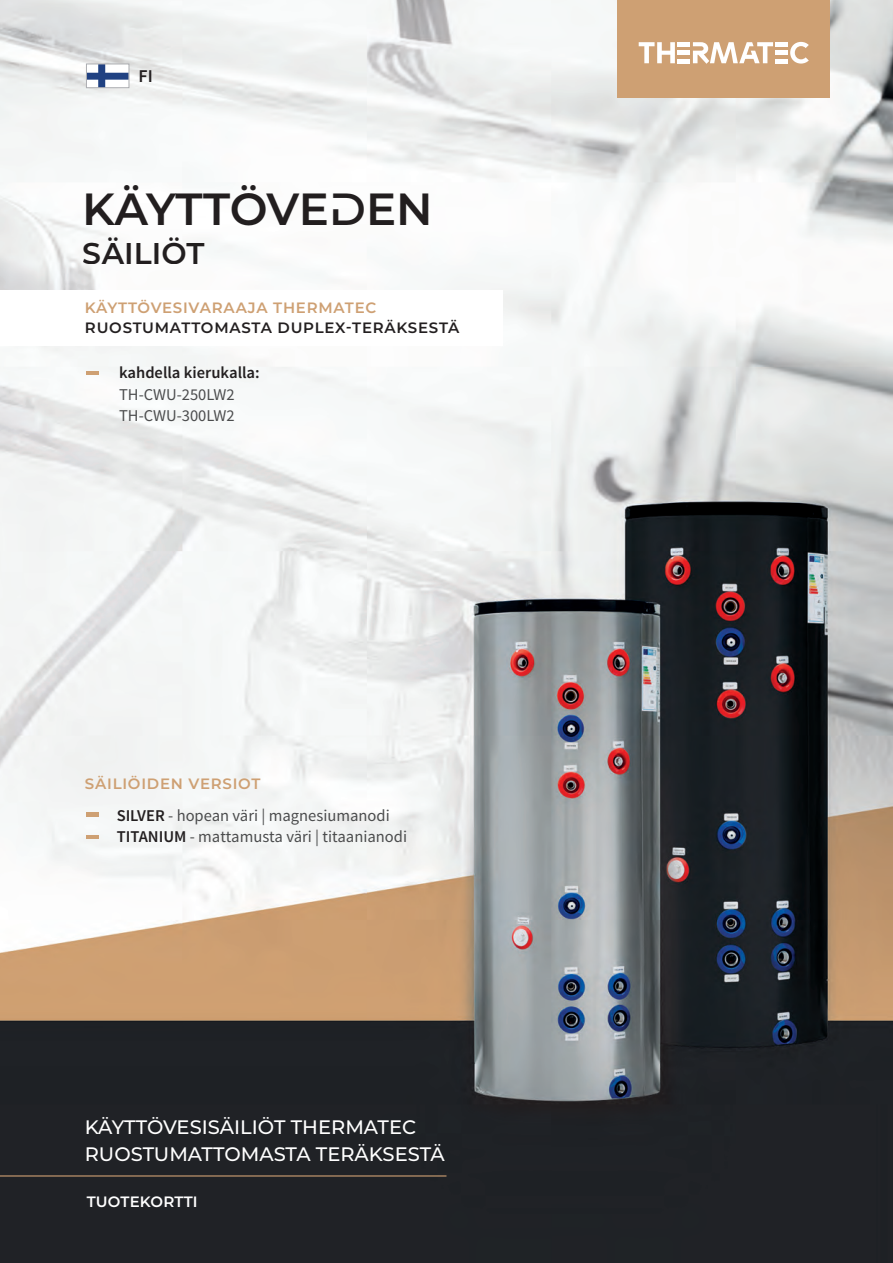
<style>
.page{position:relative;width:893px;height:1263px;background:#fff}
.page>*{position:absolute;margin:0;border:0;box-sizing:border-box;transform-origin:0 0}
.t1{font:600 45px "Montserrat";letter-spacing:-.015em;color:#231f20}
.t2{font:600 30px "Montserrat";color:#231f20}
.t3{font:500 19.5px/27px "Montserrat";color:#fff}
.t4{font:600 18px "Source Sans Pro";color:#231f20}
.Header_2{font:16.5px "Source Sans Pro";color:#4b4c4d}
.Header_2-2{font:600 16.5px "Source Sans Pro";color:#231f20}
.t5{font:600 15px "Montserrat";letter-spacing:.05em;color:#cea073}
.t6{font:600 15px "Montserrat";letter-spacing:.05em;color:#231f20}
.t7{font:600 15px "Montserrat";letter-spacing:.01em;color:#fff}
.s1{font-family:"Montserrat Alt 1"}
.s2{font-weight:600;color:#231f20}
</style>
<div class="page">
<img style="left:0;top:0;width:893px;height:1263px">
<div style="left:617px;top:0;width:213px;height:98px;background:#cea073"></div>
<svg style="left:639px;top:42px;width:36px;height:21px"></svg>
<hr style="left:678px;top:51px;width:12px;height:4px;background:#fff">
<hr style="left:678px;top:59px;width:12px;height:4px;background:#fff">
<hr style="left:678px;top:42px;width:12px;height:4px;background:#fff">
<hr style="left:776px;top:42px;width:12px;height:4px;background:#fff">
<hr style="left:776px;top:51px;width:12px;height:4px;background:#fff">
<hr style="left:776px;top:59px;width:12px;height:4px;background:#fff">
<svg style="left:790px;top:42px;width:19px;height:22px"></svg>
<svg style="left:693px;top:42px;width:80px;height:22px"></svg>
<hr style="left:86px;top:371px;width:13px;height:4px;background:#cea073">
<div style="left:0;top:290px;width:503px;height:56px;background:#fff"></div>
<svg style="left:88px;top:66px;width:39px;height:20px"></svg>
<div style="left:86px;top:64px;width:43px;height:24px;border:1px solid #acadb1"></div>
<hr style="left:0;top:1175px;width:446px;height:1px;background:#cea073">
<div style="left:86px;top:812px;width:13px;height:5px;background:#cea073"></div>
<svg style="left:86px;top:835px;width:13px;height:3px"></svg>
<p class="t4" style="left:139px;top:65px;width:16px">FI</p>
<h1 class="t1" style="left:83px;top:177px;width:351px">KÄYTTÖVE<span class="s1">D</span>EN</h1>
<h2 class="t2" style="left:83px;top:232px;width:123px">SÄILIÖT</h2>
<p class="t5" style="left:85px;top:297px;width:293px">KÄYTTÖVESIVARAAJA THERMATEC</p>
<p class="t6" style="left:85px;top:317px;width:376px">RUOSTUMATTOMASTA DUPLEX-TERÄKSESTÄ</p>
<p class="Header_2-2" style="left:119px;top:363px;width:142px">kahdella kierukalla:</p>
<p class="Header_2" style="left:119px;top:384px;width:117px">TH-CWU-250LW2</p>
<p class="Header_2" style="left:119px;top:405px;width:117px">TH-CWU-300LW2</p>
<p class="t5" style="left:85px;top:773px;width:177px">SÄILIÖIDEN VERSIOT</p>
<p class="Header_2" style="left:117px;top:805px;width:275px"><span class="s2">SILVER</span> - hopean väri | magnesiumanodi</p>
<p class="Header_2" style="left:117px;top:826px;width:292px"><span class="s2">TITANIUM</span> - mattamusta väri | titaanianodi</p>
<p class="t3" style="left:85px;top:1113px;width:361px">KÄYTTÖVESISÄILIÖT THERMATEC<br>RUOSTUMATTOMASTA TERÄKSESTÄ</p>
<p class="t7" style="left:87px;top:1191px;width:112px">TUOTEKORTTI</p>
</div>
